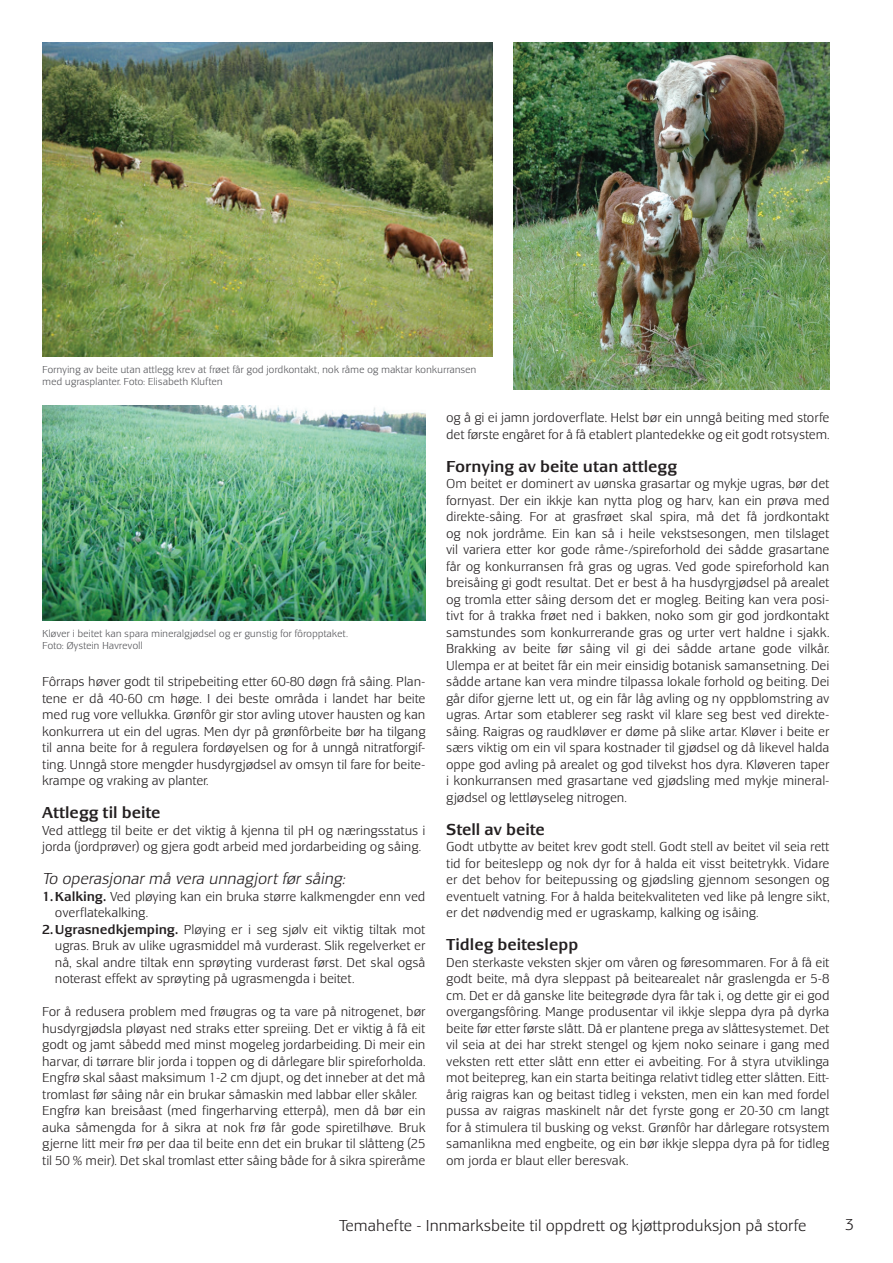
<style>
.page{position:relative;width:893px;height:1263px;background:#fff}
.page>*{position:absolute;margin:0;border:0;box-sizing:border-box;transform-origin:0 0}
.t1{font:16.5px "Lesmore Medium TF";letter-spacing:.04em;color:#231f20}
.t2{font:16.5px "Lesmore Light TF";letter-spacing:.04em;color:#231f20}
.t3{font:italic 16.5px "Lesmore Light TF";color:#231f20}
.t4{font:13.5px/16.5px "Lesmore Light TF";letter-spacing:.04em;color:#231f20;text-align:justify}
.t5{font:10.5px/12px "Lesmore Light TF";letter-spacing:.04em;color:#55565a}
.s1{font-family:"Lesmore Medium TF"}
</style>
<div class="page">
<img style="left:43px;top:406px;width:382px;height:214px">
<img style="left:43px;top:43px;width:450px;height:313px">
<img style="left:514px;top:43px;width:315px;height:346px">
<p class="t5" style="left:43px;top:363px;width:435px">Fornying av beite utan attlegg krev at frøet får god jordkontakt, nok råme og maktar konkurransen med ugrasplanter. Foto: Elisabeth Kluften</p>
<p class="t5" style="left:43px;top:627px;width:307px">Kløver i beitet kan spara mineralgjødsel og er gunstig for fôropptaket.<br>Foto: Øystein Havrevoll</p>
<p class="t4" style="left:43px;top:673px;width:384px">Fôrraps høver godt til stripebeiting etter 60-80 døgn frå såing. Plan&shy;tene er då 40-60 cm høge. I dei beste områda i landet har beite med rug vore vellukka. Grønfôr gir stor avling utover hausten og kan konkurrera ut ein del ugras. Men dyr på grønfôrbeite bør ha tilgang til anna beite for å regulera fordøyelsen og for å unngå nitratforgif&shy;ting. Unngå store mengder husdyrgjødsel av omsyn til fare for beite&shy;krampe og vraking av planter.</p>
<p class="t1" style="left:43px;top:803px;width:119px">Attlegg til beite</p>
<p class="t4" style="left:43px;top:822px;width:384px">Ved attlegg til beite er det viktig å kjenna til pH og næringsstatus i jorda (jordprøver) og gjera godt arbeid med jordarbeiding og såing.</p>
<p class="t3" style="left:43px;top:869px;width:307px">To operasjonar må vera unnagjort før såing:</p>
<p class="t4" style="left:43px;top:888px;width:384px"><span class="s1">1. Kalking.</span> Ved pløying kan ein bruka større kalkmengder enn ved</p>
<p class="t4" style="left:55px;top:904px;width:94px">overflatekalking.</p>
<p class="t4" style="left:43px;top:921px;width:384px"><span class="s1">2.Ugrasnedkjemping.</span> Pløying er i seg sjølv eit viktig tiltak mot</p>
<p class="t4" style="left:55px;top:937px;width:371px">ugras. Bruk av ulike ugrasmiddel må vurderast. Slik regelverket er</p>
<p class="t4" style="left:55px;top:954px;width:371px">nå, skal andre tiltak enn sprøyting vurderast først. Det skal også</p>
<p class="t4" style="left:55px;top:970px;width:300px">noterast effekt av sprøyting på ugrasmengda i beitet.</p>
<p class="t4" style="left:43px;top:1003px;width:384px;text-align:left">For å redusera problem med frøugras og ta vare på nitrogenet, bør husdyrgjødsla pløyast ned straks etter spreiing. Det er viktig å få eit godt og jamt såbedd med minst mogeleg jordarbeiding. Di meir ein harvar, di tørrare blir jorda i toppen og di dårlegare blir spireforholda.<br>Engfrø skal såast maksimum 1-2 cm djupt, og det inneber at det må tromlast før såing når ein brukar såmaskin med labbar eller skåler.<br>Engfrø kan breisåast (med fingerharving etterpå), men då bør ein auka såmengda for å sikra at nok frø får gode spiretilhøve. Bruk gjerne litt meir frø per daa til beite enn det ein brukar til slåtteng (25 til 50 % meir). Det skal tromlast etter såing både for å sikra spireråme</p>
<p class="t4" style="left:446px;top:409px;width:384px">og å gi ei jamn jordoverflate. Helst bør ein unngå beiting med storfe det første engåret for å få etablert plantedekke og eit godt rotsystem.</p>
<p class="t1" style="left:446px;top:457px;width:232px">Fornying av beite utan attlegg</p>
<p class="t4" style="left:446px;top:475px;width:384px">Om beitet er dominert av uønska grasartar og mykje ugras, bør det fornyast. Der ein ikkje kan nytta plog og harv, kan ein prøva med direkte-såing. For at grasfrøet skal spira, må det få jordkontakt og nok jordråme. Ein kan så i heile vekstsesongen, men tilslaget vil variera etter kor gode råme-/spireforhold dei sådde grasartane får og konkurransen frå gras og ugras. Ved gode spireforhold kan breisåing gi godt resultat. Det er best å ha husdyrgjødsel på arealet og tromla etter såing dersom det er mogleg. Beiting kan vera posi&shy;tivt for å trakka frøet ned i bakken, noko som gir god jordkontakt samstundes som konkurrerande gras og urter vert haldne i sjakk.<br>Brakking av beite før såing vil gi dei sådde artane gode vilkår.<br>Ulempa er at beitet får ein meir einsidig botanisk samansetning. Dei sådde artane kan vera mindre tilpassa lokale forhold og beiting. Dei går difor gjerne lett ut, og ein får låg avling og ny oppblomstring av ugras. Artar som etablerer seg raskt vil klare seg best ved direkte&shy;såing. Raigras og raudkløver er døme på slike artar. Kløver i beite er særs viktig om ein vil spara kostnader til gjødsel og då likevel halda oppe god avling på arealet og god tilvekst hos dyra. Kløveren taper i konkurransen med grasartane ved gjødsling med mykje mineral&shy;gjødsel og lettløyseleg nitrogen.</p>
<p class="t1" style="left:446px;top:820px;width:100px">Stell av beite</p>
<p class="t4" style="left:446px;top:838px;width:384px">Godt utbytte av beitet krev godt stell. Godt stell av beitet vil seia rett tid for beiteslepp og nok dyr for å halda eit visst beitetrykk. Vidare er det behov for beitepussing og gjødsling gjennom sesongen og eventuelt vatning. For å halda beitekvaliteten ved like på lengre sikt, er det nødvendig med er ugraskamp, kalking og isåing.</p>
<p class="t1" style="left:446px;top:935px;width:133px">Tidleg beiteslepp</p>
<p class="t4" style="left:446px;top:954px;width:384px">Den sterkaste veksten skjer om våren og føresommaren. For å få eit godt beite, må dyra sleppast på beitearealet når graslengda er 5-8 cm. Det er då ganske lite beitegrøde dyra får tak i, og dette gir ei god overgangsfôring. Mange produsentar vil ikkje sleppa dyra på dyrka beite før etter første slått. Då er plantene prega av slåttesystemet. Det vil seia at dei har strekt stengel og kjem noko seinare i gang med veksten rett etter slått enn etter ei avbeiting. For å styra utviklinga mot beitepreg, kan ein starta beitinga relativt tidleg etter slåtten. Eitt&shy;årig raigras kan og beitast tidleg i veksten, men ein kan med fordel pussa av raigras maskinelt når det fyrste gong er 20-30 cm langt for å stimulera til busking og vekst. Grønfôr har dårlegare rotsystem samanlikna med engbeite, og ein bør ikkje sleppa dyra på for tidleg om jorda er blaut eller beresvak.</p>
<p class="t2" style="left:340px;top:1216px;width:468px">Temahefte - Innmarksbeite til oppdrett og kjøttproduksjon på storfe</p>
<p class="t2" style="left:845px;top:1215px;width:10px">3</p>
</div>
